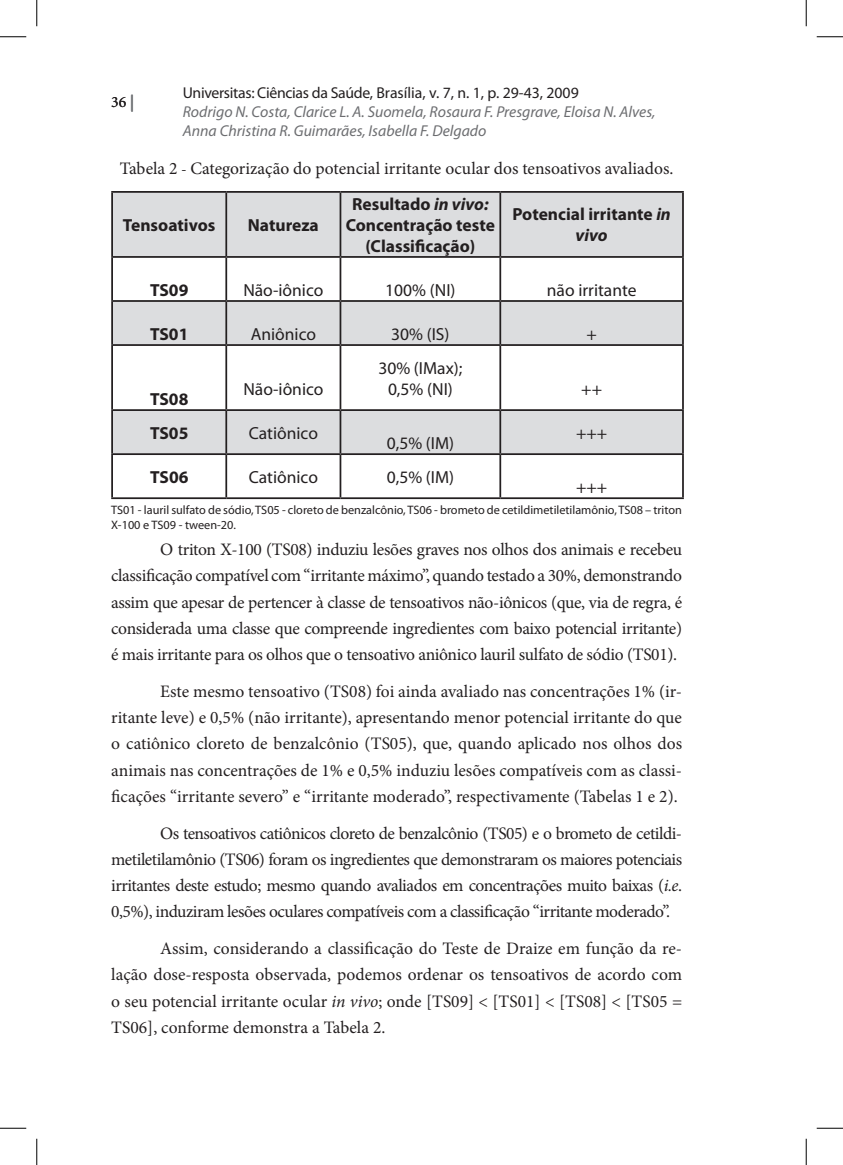
<style>
.page{position:relative;width:843px;height:1165px;background:#fff}
.page>*{position:absolute;margin:0;border:0;box-sizing:border-box;transform-origin:0 0}
.t1{font:17.5px/26.2px "Minion Pro";letter-spacing:-.01em;color:#231f20;text-align:justify}
.t2{font:17.5px/21px "Myriad Pro";color:#231f20;text-align:center}
.t3{font:700 17.5px/21px "Myriad Pro";color:#231f20;text-align:center}
.t4{font:italic 15.75px/18.9px "Myriad Pro";color:#6c6d70}
.t5{font:15.75px "Myriad Pro";letter-spacing:-.02em;color:#231f20}
.t6{font:15.75px "Minion Pro";color:#231f20}
.t7{font:12.25px/14.7px "Myriad Pro";color:#231f20}
.s1{font-size:15.75px}
.s2{color:#808285}
.s3{font-style:italic}
</style>
<div class="page">
<svg style="left:131px;top:95px;width:2px;height:17px"></svg>
<svg style="left:113px;top:193px;width:569px;height:260px;fill:#dcdddf"></svg>
<hr style="left:111px;top:191px;width:115px;height:2px;background:#231f20">
<hr style="left:111px;top:193px;width:2px;height:63px;background:#231f20">
<hr style="left:226px;top:191px;width:114px;height:2px;background:#231f20">
<hr style="left:225px;top:193px;width:2px;height:63px;background:#231f20">
<hr style="left:340px;top:191px;width:160px;height:2px;background:#231f20">
<hr style="left:339px;top:193px;width:2px;height:63px;background:#231f20">
<hr style="left:500px;top:191px;width:183px;height:2px;background:#231f20">
<hr style="left:499px;top:193px;width:2px;height:63px;background:#231f20">
<hr style="left:682px;top:193px;width:1px;height:63px;background:#231f20">
<hr style="left:111px;top:256px;width:115px;height:2px;background:#231f20">
<hr style="left:111px;top:258px;width:2px;height:42px;background:#231f20">
<hr style="left:226px;top:256px;width:114px;height:2px;background:#231f20">
<hr style="left:225px;top:258px;width:2px;height:42px;background:#231f20">
<hr style="left:340px;top:256px;width:160px;height:2px;background:#231f20">
<hr style="left:339px;top:258px;width:2px;height:42px;background:#231f20">
<hr style="left:500px;top:256px;width:183px;height:2px;background:#231f20">
<hr style="left:499px;top:258px;width:2px;height:42px;background:#231f20">
<hr style="left:682px;top:258px;width:1px;height:42px;background:#231f20">
<hr style="left:111px;top:300px;width:115px;height:2px;background:#231f20">
<hr style="left:111px;top:302px;width:2px;height:42px;background:#231f20">
<hr style="left:226px;top:300px;width:114px;height:2px;background:#231f20">
<hr style="left:225px;top:302px;width:2px;height:42px;background:#231f20">
<hr style="left:340px;top:300px;width:160px;height:2px;background:#231f20">
<hr style="left:339px;top:302px;width:2px;height:42px;background:#231f20">
<hr style="left:500px;top:300px;width:183px;height:2px;background:#231f20">
<hr style="left:499px;top:302px;width:2px;height:42px;background:#231f20">
<hr style="left:682px;top:302px;width:1px;height:42px;background:#231f20">
<hr style="left:111px;top:344px;width:115px;height:2px;background:#231f20">
<hr style="left:111px;top:346px;width:2px;height:63px;background:#231f20">
<hr style="left:226px;top:344px;width:114px;height:2px;background:#231f20">
<hr style="left:225px;top:346px;width:2px;height:63px;background:#231f20">
<hr style="left:340px;top:344px;width:160px;height:2px;background:#231f20">
<hr style="left:339px;top:346px;width:2px;height:63px;background:#231f20">
<hr style="left:500px;top:344px;width:183px;height:2px;background:#231f20">
<hr style="left:499px;top:346px;width:2px;height:63px;background:#231f20">
<hr style="left:682px;top:346px;width:1px;height:63px;background:#231f20">
<hr style="left:111px;top:409px;width:115px;height:2px;background:#231f20">
<hr style="left:111px;top:411px;width:2px;height:42px;background:#231f20">
<hr style="left:226px;top:409px;width:114px;height:2px;background:#231f20">
<hr style="left:225px;top:411px;width:2px;height:42px;background:#231f20">
<hr style="left:340px;top:409px;width:160px;height:2px;background:#231f20">
<hr style="left:339px;top:411px;width:2px;height:42px;background:#231f20">
<hr style="left:500px;top:409px;width:183px;height:2px;background:#231f20">
<hr style="left:499px;top:411px;width:2px;height:42px;background:#231f20">
<hr style="left:682px;top:411px;width:1px;height:42px;background:#231f20">
<hr style="left:111px;top:453px;width:115px;height:2px;background:#231f20">
<hr style="left:111px;top:455px;width:2px;height:42px;background:#231f20">
<hr style="left:226px;top:453px;width:114px;height:2px;background:#231f20">
<hr style="left:225px;top:455px;width:2px;height:42px;background:#231f20">
<hr style="left:340px;top:453px;width:160px;height:2px;background:#231f20">
<hr style="left:339px;top:455px;width:2px;height:42px;background:#231f20">
<hr style="left:500px;top:453px;width:183px;height:2px;background:#231f20">
<hr style="left:499px;top:455px;width:2px;height:42px;background:#231f20">
<hr style="left:682px;top:455px;width:1px;height:42px;background:#231f20">
<hr style="left:111px;top:497px;width:115px;height:2px;background:#231f20">
<hr style="left:226px;top:497px;width:114px;height:2px;background:#231f20">
<hr style="left:340px;top:497px;width:160px;height:2px;background:#231f20">
<hr style="left:500px;top:497px;width:183px;height:2px;background:#231f20">
<svg style="left:0;top:36px;width:26px;height:1px"></svg>
<svg style="left:816px;top:36px;width:26px;height:1px"></svg>
<svg style="left:0;top:1128px;width:26px;height:1px"></svg>
<svg style="left:816px;top:1128px;width:26px;height:1px"></svg>
<svg style="left:36px;top:0;width:1px;height:26px"></svg>
<svg style="left:36px;top:1139px;width:1px;height:26px"></svg>
<svg style="left:805px;top:0;width:1px;height:26px"></svg>
<svg style="left:805px;top:1139px;width:1px;height:26px"></svg>
<p class="t5" style="left:183px;top:83px;width:397px">Universitas: Ciências da Saúde, Brasília, v. 7, n. 1, p. 29-43, 2009</p>
<p class="t4" style="left:183px;top:102px;width:474px">Rodrigo N. Costa, Clarice L. A. Suomela, Rosaura F. Presgrave, Eloisa N. Alves,<br>Anna Christina R. Guimarães, Isabella F. Delgado</p>
<p class="t1" style="left:120px;top:155px;width:555px">Tabela 2 <span class="s1">-</span> Categorização do potencial irritante ocular dos tensoativos avaliados.</p>
<p class="t6" style="left:111px;top:91px;width:24px">36 <span class="s2">|</span></p>
<p class="t3" style="left:123px;top:214px;width:94px">Tensoativos</p>
<p class="t3" style="left:248px;top:214px;width:72px">Natureza</p>
<p class="t3" style="left:345px;top:193px;width:151px">Resultado <span class="s3">in vivo:<br></span>Concentração teste (Classificação)</p>
<p class="t3" style="left:512px;top:203px;width:160px">Potencial irritante <span class="s3">in vivo</span></p>
<p class="t3" style="left:150px;top:279px;width:40px">TS09</p>
<p class="t2" style="left:243px;top:279px;width:82px">Não-iônico</p>
<p class="t2" style="left:385px;top:279px;width:72px">100% (NI)</p>
<p class="t2" style="left:546px;top:279px;width:91px">não irritante</p>
<p class="t3" style="left:150px;top:323px;width:40px">TS01</p>
<p class="t2" style="left:251px;top:323px;width:67px">Aniônico</p>
<p class="t2" style="left:391px;top:323px;width:60px">30% (IS)</p>
<p class="t2" style="left:586px;top:323px;width:12px">+</p>
<p class="t3" style="left:150px;top:388px;width:40px">TS08</p>
<p class="t2" style="left:243px;top:378px;width:82px">Não-iônico</p>
<p class="t3" style="left:150px;top:422px;width:40px">TS05</p>
<p class="t2" style="left:249px;top:422px;width:71px">Catiônico</p>
<p class="t2" style="left:378px;top:357px;width:85px">30% (IMax);<br>0,5% (NI)</p>
<p class="t2" style="left:386px;top:432px;width:69px">0,5% (IM)</p>
<p class="t2" style="left:581px;top:378px;width:22px">++</p>
<p class="t2" style="left:576px;top:422px;width:33px">+++</p>
<p class="t3" style="left:150px;top:466px;width:40px">TS06</p>
<p class="t2" style="left:249px;top:466px;width:71px">Catiônico</p>
<p class="t2" style="left:386px;top:466px;width:69px">0,5% (IM)</p>
<p class="t2" style="left:576px;top:477px;width:33px">+++</p>
<p class="t7" style="left:111px;top:503px;width:572px">TS01 - lauril sulfato de sódio, TS05 - cloreto de benzalcônio, TS06 - brometo de cetildimetiletilamônio, TS08 – triton<br>X-100 e TS09 - tween-20.</p>
<p class="t1" style="left:111px;top:536px;width:572px;text-indent:49px">O triton X-100 (TS08) induziu lesões graves nos olhos dos animais e recebeu classificação compatível com “irritante máximo”, quando testado a 30%, demonstrando assim que apesar de pertencer à classe de tensoativos não-iônicos (que, via de regra, é considerada uma classe que compreende ingredientes com baixo potencial irritante) é mais irritante para os olhos que o tensoativo aniônico lauril sulfato de sódio (TS01).</p>
<p class="t1" style="left:111px;top:678px;width:572px;text-indent:49px">Este mesmo tensoativo (TS08) foi ainda avaliado nas concentrações 1% (ir&shy;ritante leve) e 0,5% (não irritante), apresentando menor potencial irritante do que o catiônico cloreto de benzalcônio (TS05), que, quando aplicado nos olhos dos animais nas concentrações de 1% e 0,5% induziu lesões compatíveis com as classi&shy;ficações “irritante severo” e “irritante moderado”, respectivamente (Tabelas 1 e 2).</p>
<p class="t1" style="left:111px;top:820px;width:572px;text-indent:49px">Os tensoativos catiônicos cloreto de benzalcônio (TS05) e o brometo de cetildi&shy;metiletilamônio (TS06) foram os ingredientes que demonstraram os maiores potenciais irritantes deste estudo; mesmo quando avaliados em concentrações muito baixas (<span class="s3">i.e</span>.<br>0,5%), induziram lesões oculares compatíveis com a classificação “irritante moderado”.</p>
<p class="t1" style="left:111px;top:935px;width:572px;text-indent:49px">Assim, considerando a classificação do Teste de Draize em função da re&shy;lação dose-resposta observada, podemos ordenar os tensoativos de acordo com o seu potencial irritante ocular <span class="s3">in vivo</span>; onde [TS09] &lt; [TS01] &lt; [TS08] &lt; [TS05 = TS06], conforme demonstra a Tabela 2.</p>
</div>
